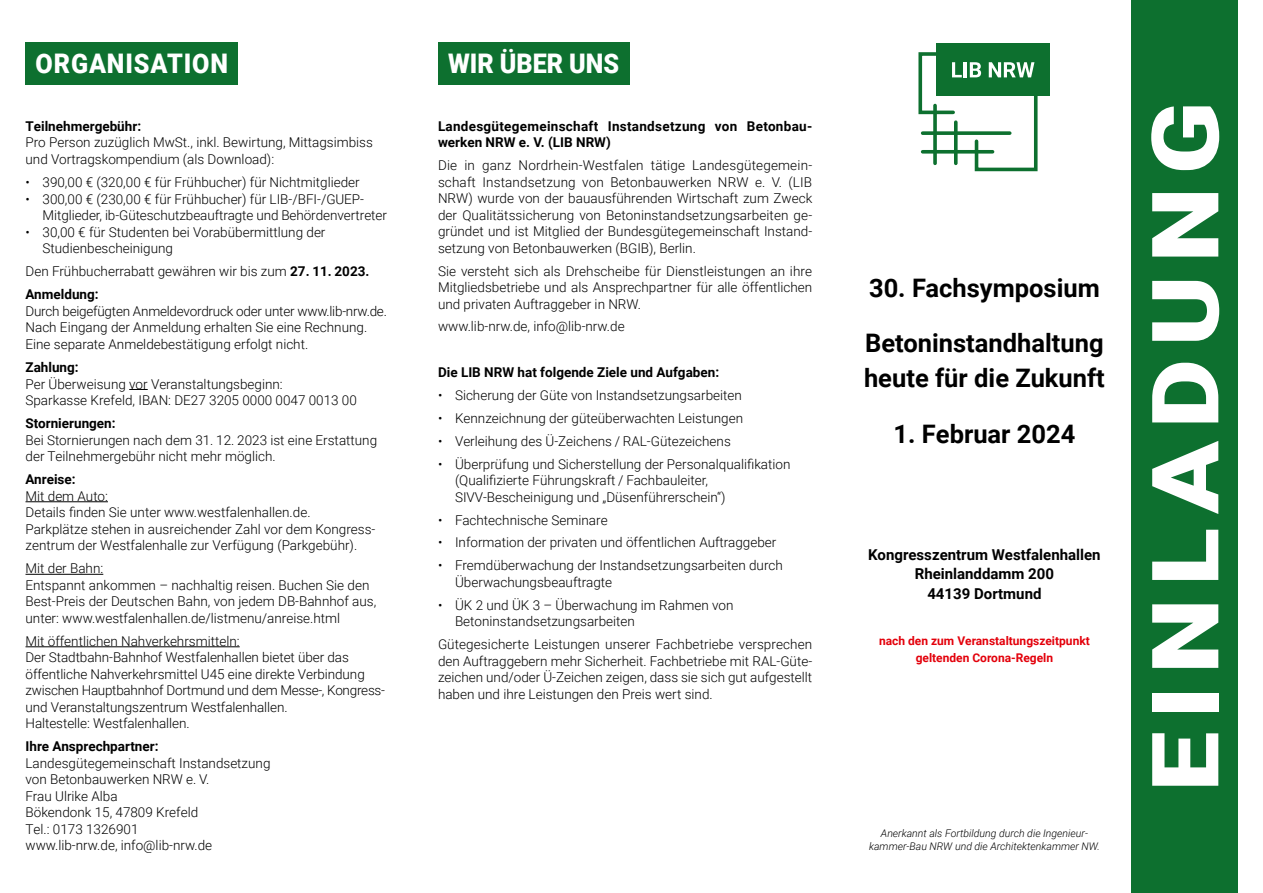
<style>
.page{position:relative;width:1263px;height:893px;background:#fff}
.page>*{position:absolute;margin:0;border:0;box-sizing:border-box;transform-origin:0 0}
.t1{font:900 93px "Roboto";letter-spacing:.12em;color:#fff;scale:1.15 1}
.t2{font:900 27px "Roboto";letter-spacing:.035em;color:#fff;scale:.93 1}
.t3{font:900 27px "Roboto";color:#fff;scale:.93 1}
.Fließtext{font:700 25.5px/34.5px "Roboto";color:#000}
.Fließtext-2{font:700 15px/19.5px "Roboto";color:#000;text-align:center}
.t4{font:300 13.5px/16.5px "Roboto";color:#000}
.t5{font:700 13.5px "Roboto";color:#000}
.t6{font:700 13.5px/16.5px "Roboto";letter-spacing:.02em;color:#000}
.Fließtext-3{font:700 12px/16.5px "Roboto";color:#e3000b;text-align:center}
.Fließtext-4{font:italic 300 10.5px/13.5px "Roboto";color:#000;text-align:center}
.s1{font-weight:700}
</style>
<div class="page">
<div style="left:438px;top:43px;width:191px;height:42px;background:#0d702f"></div>
<div style="left:26px;top:43px;width:212px;height:42px;background:#0d702f"></div>
<svg style="left:129px;top:389px;width:19px;height:1px"></svg>
<hr style="left:26px;top:501px;width:82px;height:1px;background:#000">
<hr style="left:26px;top:574px;width:77px;height:1px;background:#000">
<hr style="left:26px;top:646px;width:214px;height:1px;background:#000">
<div style="left:1131px;top:0;width:106px;height:893px;background:#0d702f"></div>
<div style="left:936px;top:43px;width:114px;height:52px;background:#0d702f"></div>
<svg style="left:918px;top:52px;width:121px;height:120px"></svg>
<p class="t2" style="left:36px;top:45px;width:209px">ORGANISATION</p>
<p class="t5" style="left:26px;top:117px;width:117px">Teilnehmergebühr:</p>
<p class="t4" style="left:26px;top:134px;width:349px">Pro Person zuzüglich MwSt., inkl. Bewirtung, Mittagsimbiss und Vortragskompendium (als Download):</p>
<p class="t4" style="left:26px;top:173px;width:336px">• 390,00 € (320,00 € für Frühbucher) für Nichtmitglieder</p>
<p class="t4" style="left:43px;top:190px;width:346px;text-indent:-17px">• 300,00 € (230,00 € für Frühbucher) für LIB-/BFI-/GUEP-<br>Mitglieder, ib-Güteschutzbeauftragte und Behördenvertreter</p>
<p class="t4" style="left:43px;top:223px;width:284px;text-indent:-17px">• 30,00 € für Studenten bei Vorabübermittlung der<br>Studienbescheinigung</p>
<p class="t4" style="left:26px;top:263px;width:345px">Den Frühbucherrabatt gewähren wir bis zum <span class="s1">27. 11. 2023.</span></p>
<p class="t5" style="left:26px;top:285px;width:75px">Anmeldung:</p>
<p class="t4" style="left:26px;top:302px;width:363px">Durch beigefügten Anmeldevordruck oder unter www.lib-nrw.de.<br>Nach Eingang der Anmeldung erhalten Sie eine Rechnung.<br>Eine separate Anmeldebestätigung erfolgt nicht.</p>
<p class="t5" style="left:26px;top:358px;width:55px">Zahlung:</p>
<p class="t4" style="left:26px;top:375px;width:333px">Per Überweisung vor Veranstaltungsbeginn:<br>Sparkasse Krefeld, IBAN: DE27 3205 0000 0047 0013 00</p>
<p class="t5" style="left:26px;top:414px;width:92px">Stornierungen:</p>
<p class="t4" style="left:26px;top:431px;width:353px">Bei Stornierungen nach dem 31. 12. 2023 ist eine Erstattung der Teilnehmergebühr nicht mehr möglich.</p>
<p class="t5" style="left:26px;top:470px;width:52px">Anreise:</p>
<p class="t4" style="left:26px;top:487px;width:351px">Mit dem Auto:<br>Details finden Sie unter www.westfalenhallen.de.<br>Parkplätze stehen in ausreichender Zahl vor dem Kongress&shy;zentrum der Westfalenhalle zur Verfügung (Parkgebühr).</p>
<p class="t4" style="left:26px;top:560px;width:352px">Mit der Bahn:<br>Entspannt ankommen – nachhaltig reisen. Buchen Sie den Best-Preis der Deutschen Bahn, von jedem DB-Bahnhof aus, unter: www.westfalenhallen.de/listmenu/anreise.html</p>
<p class="t4" style="left:26px;top:632px;width:361px">Mit öffentlichen Nahverkehrsmitteln:<br>Der Stadtbahn-Bahnhof Westfalenhallen bietet über das öffentliche Nahverkehrsmittel U45 eine direkte Verbindung zwischen Hauptbahnhof Dortmund und dem Messe-, Kongress&shy;und Veranstaltungszentrum Westfalenhallen.<br>Haltestelle: Westfalenhallen.</p>
<p class="t5" style="left:26px;top:737px;width:135px">Ihre Ansprechpartner:</p>
<p class="t4" style="left:26px;top:754px;width:246px">Landesgütegemeinschaft Instandsetzung von Betonbauwerken NRW e. V.<br>Frau Ulrike Alba<br>Bökendonk 15, 47809 Krefeld<br>Tel.: 0173 1326901<br>www.lib-nrw.de, info@lib-nrw.de</p>
<p class="t3" style="left:448px;top:45px;width:185px">WIR ÜBER UNS</p>
<p class="t6" style="left:438px;top:117px;width:376px">Landesgütegemeinschaft Instandsetzung von Betonbau&shy;werken NRW e. V. (LIB NRW)</p>
<p class="t4" style="left:438px;top:157px;width:376px;text-align:justify">Die in ganz Nordrhein-Westfalen tätige Landesgütegemein&shy;schaft Instandsetzung von Betonbauwerken NRW e. V. (LIB NRW) wurde von der bauausführenden Wirtschaft zum Zweck der Qualitätssicherung von Betoninstandsetzungsarbeiten ge&shy;gründet und ist Mitglied der Bundesgütegemeinschaft Instand&shy;setzung von Betonbauwerken (BGIB), Berlin.</p>
<p class="t4" style="left:438px;top:262px;width:376px;text-align:justify">Sie versteht sich als Drehscheibe für Dienstleistungen an ihre Mitgliedsbetriebe und als Ansprechpartner für alle öffentlichen und privaten Auftraggeber in NRW.</p>
<p class="t4" style="left:438px;top:318px;width:188px">www.lib-nrw.de, info@lib-nrw.de</p>
<p class="t5" style="left:438px;top:363px;width:283px">Die LIB NRW hat folgende Ziele und Aufgaben:</p>
<p class="t4" style="left:438px;top:386px;width:305px">• Sicherung der Güte von Instandsetzungsarbeiten</p>
<p class="t4" style="left:438px;top:409px;width:307px">• Kennzeichnung der güteüberwachten Leistungen</p>
<p class="t4" style="left:438px;top:432px;width:294px">• Verleihung des Ü-Zeichens / RAL-Gütezeichens</p>
<p class="t4" style="left:455px;top:455px;width:337px;text-indent:-17px">• Überprüfung und Sicherstellung der Personalqualifikation (Qualifizierte Führungskraft / Fachbauleiter,<br>SIVV-Bescheinigung und „Düsenführerschein“)</p>
<p class="t4" style="left:438px;top:511px;width:171px">• Fachtechnische Seminare</p>
<p class="t4" style="left:438px;top:534px;width:340px">• Information der privaten und öffentlichen Auftraggeber</p>
<p class="t4" style="left:455px;top:557px;width:329px;text-indent:-17px">• Fremdüberwachung der Instandsetzungsarbeiten durch<br>Überwachungsbeauftragte</p>
<p class="t4" style="left:455px;top:596px;width:280px;text-indent:-17px">• ÜK 2 und ÜK 3 – Überwachung im Rahmen von<br>Betoninstandsetzungsarbeiten</p>
<p class="t4" style="left:438px;top:636px;width:376px;text-align:justify">Gütegesicherte Leistungen unserer Fachbetriebe versprechen den Auftraggebern mehr Sicherheit. Fachbetriebe mit RAL-Güte&shy;zeichen und/oder Ü-Zeichen zeigen, dass sie sich gut aufgestellt haben und ihre Leistungen den Preis wert sind.</p>
<p class="Fließtext" style="left:869px;top:269px;width:232px">30. Fachsymposium</p>
<p class="Fließtext" style="left:864px;top:325px;width:242px">Betoninstandhaltung heute für die Zukunft</p>
<p class="Fließtext" style="left:893px;top:415px;width:183px">1. Februar 2024</p>
<p class="Fließtext-2" style="left:868px;top:544px;width:234px">Kongresszentrum Westfalenhallen<br>Rheinlanddamm 200<br>44139 Dortmund</p>
<p class="Fließtext-3" style="left:879px;top:632px;width:212px">nach den zum Veranstaltungszeitpunkt geltenden Corona-Regeln</p>
<p class="Fließtext-4" style="left:869px;top:826px;width:232px">Anerkannt als Fortbildung durch die Ingenieur&shy;kammer-Bau NRW und die Architektenkammer NW.</p>
<p class="t1" style="left:1120px;top:791px;width:601px;rotate:-90deg">EINLADUNG</p>
</div>
